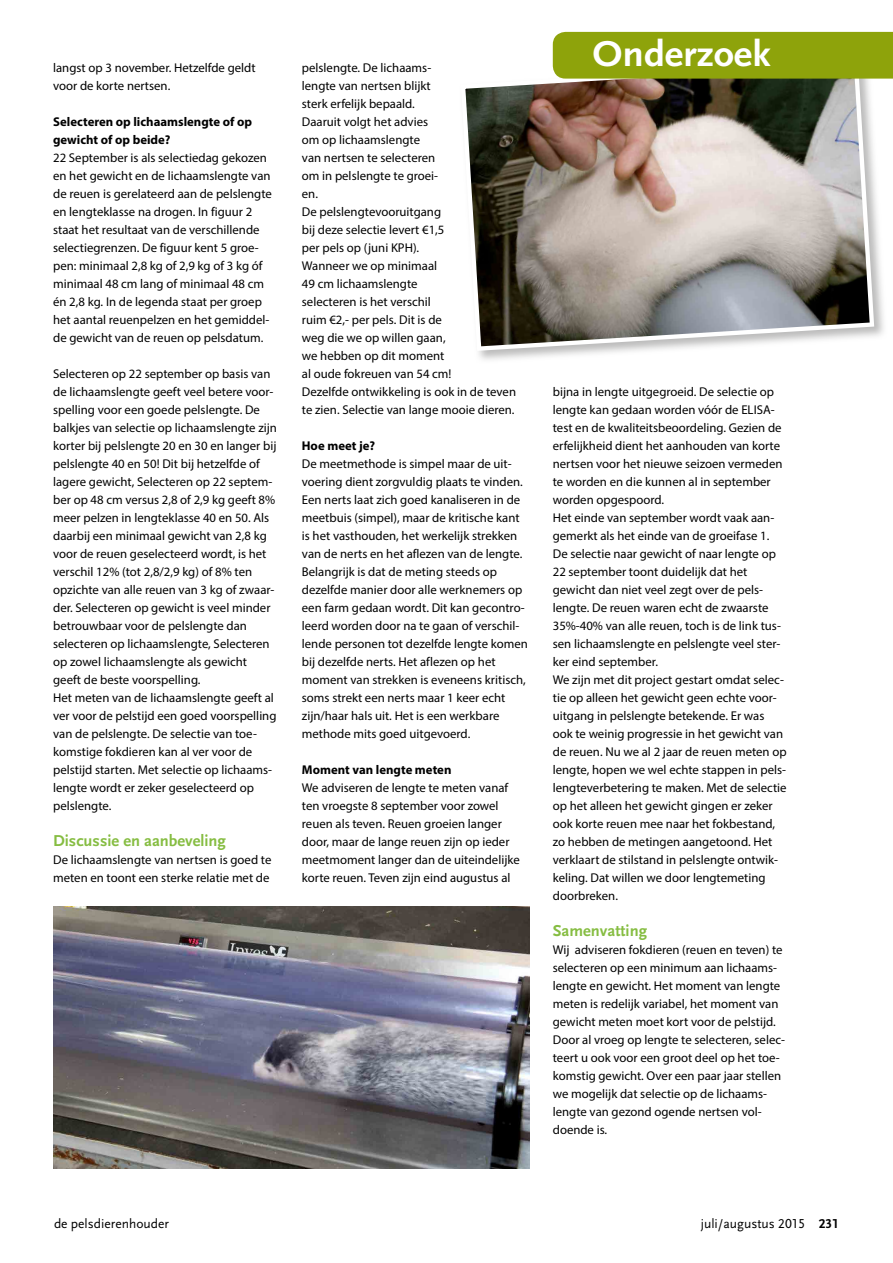
<style>
.page{position:relative;width:893px;height:1263px;background:#fff}
.page>*{position:absolute;margin:0;border:0;box-sizing:border-box;transform-origin:0 0}
.t1{font:37.5px "Scala Sans Bold LF";color:#fff;scale:1.05 1}
.t2{font:16.5px "Scala Sans Bold LF";color:#86bd42}
.t3{font:13.5px "Scala Sans Regular LF";color:#000}
.t4{font:12.75px/18px "Myriad Pro";color:#000}
.t5{font:700 12.75px/18px "Myriad Pro";color:#000}
.s1{font-family:"Scala Sans Bold LF"}
</style>
<div class="page">
<img style="left:478px;top:59px;width:406px;height:301px">
<img style="left:465px;top:60px;width:409px;height:291px">
<div style="left:553px;top:32px;width:340px;height:47px;background:#8ea30b"></div>
<img style="left:53px;top:906px;width:476px;height:262px">
<p class="t4" style="left:53px;top:59px;width:204px">langst op 3 november. Hetzelfde geldt</p>
<p class="t4" style="left:53px;top:77px;width:119px">voor de korte nertsen.</p>
<p class="t5" style="left:53px;top:112px;width:200px">Selecteren op lichaamslengte of op gewicht of op beide?</p>
<p class="t4" style="left:53px;top:149px;width:220px">22 September is als selectiedag gekozen en het gewicht en de lichaamslengte van de reuen is gerelateerd aan de pelslengte en lengteklasse na drogen. In figuur 2 staat het resultaat van de verschillende selectiegrenzen. De figuur kent 5 groe&shy;pen: minimaal 2,8 kg of 2,9 kg of 3 kg óf minimaal 48 cm lang of minimaal 48 cm én 2,8 kg. In de legenda staat per groep het aantal reuenpelzen en het gemiddel&shy;de gewicht van de reuen op pelsdatum.</p>
<p class="t4" style="left:53px;top:365px;width:225px">Selecteren op 22 september op basis van de lichaamslengte geeft veel betere voor&shy;spelling voor een goede pelslengte. De balkjes van selectie op lichaamslengte zijn korter bij pelslengte 20 en 30 en langer bij pelslengte 40 en 50! Dit bij hetzelfde of lagere gewicht, Selecteren op 22 septem&shy;ber op 48 cm versus 2,8 of 2,9 kg geeft 8% meer pelzen in lengteklasse 40 en 50. Als daarbij een minimaal gewicht van 2,8 kg voor de reuen geselecteerd wordt, is het verschil 12% (tot 2,8/2,9 kg) of 8% ten opzichte van alle reuen van 3 kg of zwaar&shy;der. Selecteren op gewicht is veel minder betrouwbaar voor de pelslengte dan selecteren op lichaamslengte, Selecteren op zowel lichaamslengte als gewicht geeft de beste voorspelling.<br>Het meten van de lichaamslengte geeft al ver voor de pelstijd een goed voorspelling van de pelslengte. De selectie van toe&shy;komstige fokdieren kan al ver voor de pelstijd starten. Met selectie op lichaams&shy;lengte wordt er zeker geselecteerd op pelslengte.</p>
<p class="t2" style="left:53px;top:832px;width:174px">Discussie en aanbeveling</p>
<p class="t4" style="left:53px;top:851px;width:220px">De lichaamslengte van nertsen is goed te meten en toont een sterke relatie met de</p>
<p class="t4" style="left:302px;top:59px;width:216px">pelslengte. De lichaams-<br>lengte van nertsen blijkt<br>sterk erfelijk bepaald.<br>Daaruit volgt het advies<br>om op lichaamslengte<br>van nertsen te selecteren<br>om in pelslengte te groei-<br>en.<br>De pelslengtevooruitgang<br>bij deze selectie levert €1,5<br>per pels op (juni KPH).<br>Wanneer we op minimaal<br>49 cm lichaamslengte<br>selecteren is het verschil<br>ruim €2,- per pels. Dit is de<br>weg die we op willen gaan,<br>we hebben op dit moment<br>al oude fokreuen van 54 cm!<br>Dezelfde ontwikkeling is ook in de teven te zien. Selectie van lange mooie dieren.</p>
<p class="t5" style="left:302px;top:436px;width:75px">Hoe meet je?</p>
<p class="t4" style="left:302px;top:455px;width:228px">De meetmethode is simpel maar de uit&shy;voering dient zorgvuldig plaats te vinden.<br>Een nerts laat zich goed kanaliseren in de meetbuis (simpel), maar de kritische kant is het vasthouden, het werkelijk strekken van de nerts en het aflezen van de lengte.<br>Belangrijk is dat de meting steeds op dezelfde manier door alle werknemers op een farm gedaan wordt. Dit kan gecontro&shy;leerd worden door na te gaan of verschil&shy;lende personen tot dezelfde lengte komen bij dezelfde nerts. Het aflezen op het moment van strekken is eveneens kritisch, soms strekt een nerts maar 1 keer echt zijn/haar hals uit. Het is een werkbare methode mits goed uitgevoerd.</p>
<p class="t5" style="left:302px;top:760px;width:151px">Moment van lengte meten</p>
<p class="t4" style="left:302px;top:779px;width:219px">We adviseren de lengte te meten vanaf ten vroegste 8 september voor zowel reuen als teven. Reuen groeien langer door, maar de lange reuen zijn op ieder meetmoment langer dan de uiteindelijke korte reuen. Teven zijn eind augustus al</p>
<h1 class="t1" style="left:593px;top:34px;width:171px">Onderzoek</h1>
<p class="t4" style="left:553px;top:383px;width:235px">bijna in lengte uitgegroeid. De selectie op lengte kan gedaan worden vóór de ELISA&shy;test en de kwaliteitsbeoordeling. Gezien de erfelijkheid dient het aanhouden van korte nertsen voor het nieuwe seizoen vermeden te worden en die kunnen al in september worden opgespoord.<br>Het einde van september wordt vaak aan&shy;gemerkt als het einde van de groeifase 1.<br>De selectie naar gewicht of naar lengte op 22 september toont duidelijk dat het gewicht dan niet veel zegt over de pels&shy;lengte. De reuen waren echt de zwaarste 35%-40% van alle reuen, toch is de link tus&shy;sen lichaamslengte en pelslengte veel ster&shy;ker eind september.<br>We zijn met dit project gestart omdat selec&shy;tie op alleen het gewicht geen echte voor&shy;uitgang in pelslengte betekende. Er was ook te weinig progressie in het gewicht van de reuen. Nu we al 2 jaar de reuen meten op lengte, hopen we wel echte stappen in pels&shy;lengteverbetering te maken. Met de selectie op het alleen het gewicht gingen er zeker ook korte reuen mee naar het fokbestand, zo hebben de metingen aangetoond. Het verklaart de stilstand in pelslengte ontwik&shy;keling. Dat willen we door lengtemeting doorbreken.</p>
<p class="t2" style="left:553px;top:922px;width:96px">Samenvatting</p>
<p class="t4" style="left:553px;top:941px;width:234px">Wij adviseren fokdieren (reuen en teven) te selecteren op een minimum aan lichaams&shy;lengte en gewicht. Het moment van lengte meten is redelijk variabel, het moment van gewicht meten moet kort voor de pelstijd.<br>Door al vroeg op lengte te selecteren, selec&shy;teert u ook voor een groot deel op het toe&shy;komstig gewicht. Over een paar jaar stellen we mogelijk dat selectie op de lichaams&shy;lengte van gezond ogende nertsen vol&shy;doende is.</p>
<p class="t3" style="left:54px;top:1216px;width:116px">de pelsdierenhouder</p>
<p class="t3" style="left:701px;top:1216px;width:140px">juli/augustus 2015 <span class="s1">231</span></p>
</div>
